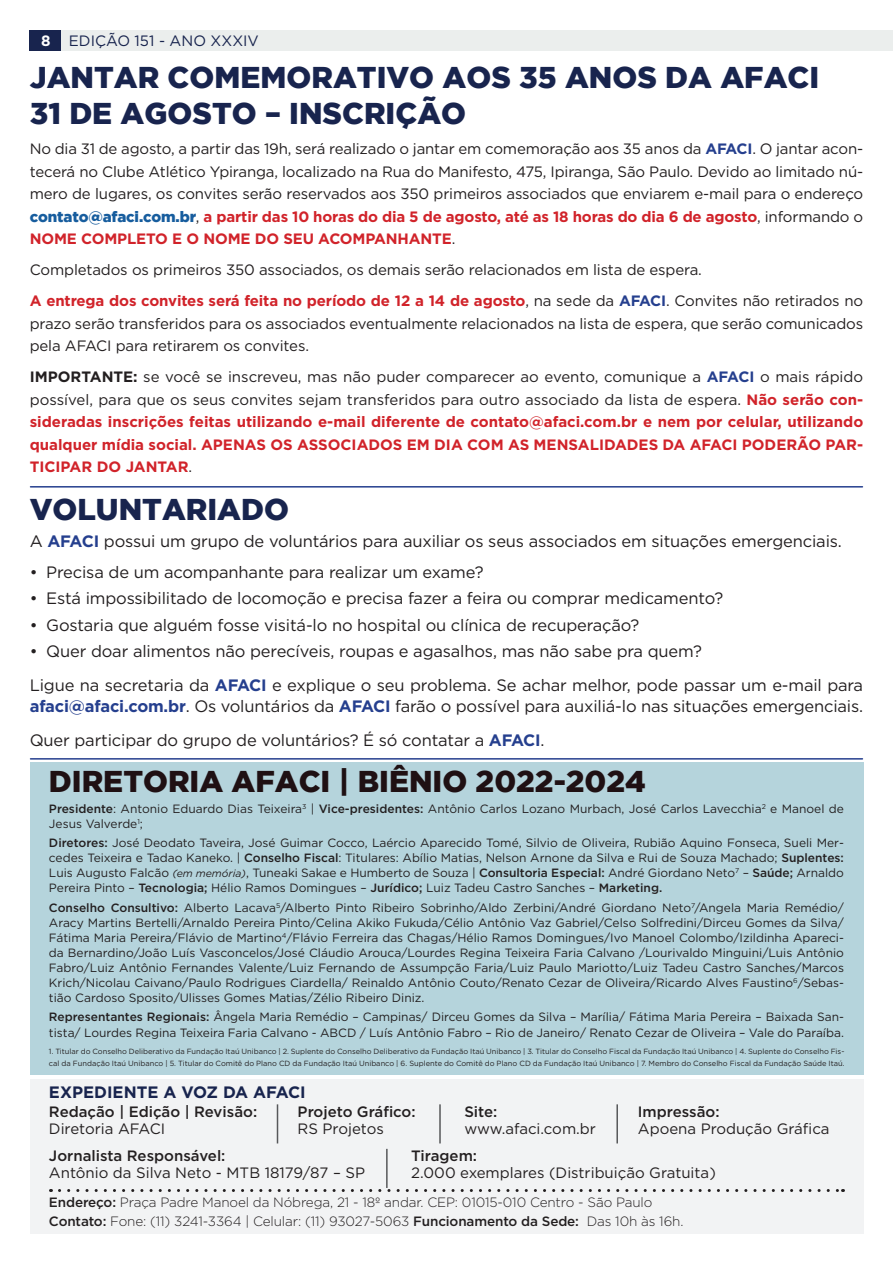
<style>
.page{position:relative;width:893px;height:1263px;background:#fff}
.page>*{position:absolute;margin:0;border:0;box-sizing:border-box;transform-origin:0 0}
.Título_1{font:900 30px/36px "Gotham";color:#18244e}
.Título_1-2{font:900 30px "Gotham";color:#1f1013}
.Texto-11-13_5{font:16.5px/21px "Gotham";letter-spacing:-.01em;color:#231f20}
.Texto_-_Editorial{font:700 16.5px "Gotham";color:#18244e}
.Texto-11-13_5-2{font:15px/22.5px "Gotham";letter-spacing:-.01em;color:#231f20;text-align:justify}
.Texto-11-13_5-3{font:700 15px/22.5px "Gotham";color:#d1232a;text-align:justify}
.Texto_-_Editorial-2{font:15px "Gotham";color:#231f20}
.Texto_-_Editorial-3{font:500 15px "Gotham";color:#231f20}
.t1{font:15px "Gotham";color:#18244e}
.Texto_-_Editorial-4{font:300 13.5px "Gotham";letter-spacing:-.01em;color:#231f20}
.Texto_-_Editorial-5{font:12px/15px "Gotham";color:#231f20}
.Texto_-_Editorial-6{font:7.5px/12px "Gotham";color:#231f20}
.s1{font-weight:700;color:#fff}
.s2{font-weight:700;color:#253f8e}
.s3{font-weight:900;color:#175d9e}
.s4{font-weight:700;color:#d1232a}
.s5{color:#231f20}
.s6{font-weight:400;color:#231f20}
.s7{color:#253f8e}
.s8{font-weight:500}
.s9{font-style:italic;font-size:10.5px}
</style>
<div class="page">
<div style="left:49px;top:30px;width:844px;height:20px;background:#ebeeed"></div>
<div style="left:30px;top:30px;width:31px;height:20px;background:#18244e"></div>
<div style="left:30px;top:1079px;width:833px;height:154px;background:#f2f3f4"></div>
<hr style="left:277px;top:1104px;width:1px;height:39px;background:#57585a">
<hr style="left:439px;top:1104px;width:2px;height:39px;background:#57585a">
<hr style="left:386px;top:1149px;width:2px;height:39px;background:#57585a">
<hr style="left:616px;top:1104px;width:2px;height:39px;background:#57585a">
<svg style="left:59px;top:1189px;width:784px;height:3px"></svg>
<hr style="left:31px;top:486px;width:831px;height:2px;background:#253f8e">
<div style="left:30px;top:762px;width:833px;height:312px;background:#b5d4dc"></div>
<hr style="left:31px;top:758px;width:831px;height:2px;background:#253f8e">
<p class="t1" style="left:41px;top:31px;width:219px"><span class="s1">8</span> EDIÇÃO 151 - ANO XXXIV</p>
<p class="Título_1" style="left:30px;top:58px;width:791px">JANTAR COMEMORATIVO AOS 35 ANOS DA AFACI<br>31 DE AGOSTO – INSCRIÇÃO</p>
<p class="Texto-11-13_5-2" style="left:30px;top:137px;width:835px">No dia 31 de agosto, a partir das 19h, será realizado o jantar em comemoração aos 35 anos da <span class="s2">AFACI</span>. O jantar acon&shy;tecerá no Clube Atlético Ypiranga, localizado na Rua do Manifesto, 475, Ipiranga, São Paulo. Devido ao limitado nú&shy;mero de lugares, os convites serão reservados aos 350 primeiros associados que enviarem e-mail para o endereço <span class="s3">contato@afaci.com.br</span>, <span class="s4">a partir das 10 horas do dia 5 de agosto, até as 18 horas do dia 6 de agosto</span>, informando o <span class="s4">NOME COMPLETO E O NOME DO SEU ACOMPANHANTE</span>.</p>
<p class="Texto-11-13_5-2" style="left:30px;top:258px;width:674px">Completados os primeiros 350 associados, os demais serão relacionados em lista de espera.</p>
<p class="Texto-11-13_5-2" style="left:30px;top:289px;width:835px"><span class="s4">A entrega dos convites será feita no período de 12 a 14 de agosto</span>, na sede da <span class="s2">AFACI</span>. Convites não retirados no prazo serão transferidos para os associados eventualmente relacionados na lista de espera, que serão comunicados pela AFACI para retirarem os convites.</p>
<p class="Texto-11-13_5-3" style="left:30px;top:366px;width:835px"><span class="s5">IMPORTANTE:</span> <span class="s6">se você se inscreveu, mas não puder comparecer ao evento, comunique a</span> <span class="s7">AFACI</span> <span class="s6">o mais rápido possível, para que os seus convites sejam transferidos para outro associado da lista de espera.</span> Não serão con&shy;sideradas inscrições feitas utilizando e-mail diferente de contato@afaci.com.br e nem por celular, utilizando qualquer mídia social. APENAS OS ASSOCIADOS EM DIA COM AS MENSALIDADES DA AFACI PODERÃO PAR-TICIPAR DO JANTAR<span class="s6">.</span></p>
<p class="Título_1" style="left:30px;top:491px;width:261px">VOLUNTARIADO</p>
<p class="Texto-11-13_5" style="left:30px;top:530px;width:814px">A <span class="s2">AFACI</span> possui um grupo de voluntários para auxiliar os seus associados em situações emergenciais.</p>
<p class="Texto-11-13_5" style="left:30px;top:561px;width:455px">• Precisa de um acompanhante para realizar um exame?</p>
<p class="Texto-11-13_5" style="left:30px;top:588px;width:695px">• Está impossibilitado de locomoção e precisa fazer a feira ou comprar medicamento?</p>
<p class="Texto-11-13_5" style="left:30px;top:614px;width:611px">• Gostaria que alguém fosse visitá-lo no hospital ou clínica de recuperação?</p>
<p class="Texto-11-13_5" style="left:30px;top:641px;width:674px">• Quer doar alimentos não perecíveis, roupas e agasalhos, mas não sabe pra quem?</p>
<p class="Texto-11-13_5" style="left:30px;top:674px;width:835px">Ligue na secretaria da <span class="s2">AFACI</span> e explique o seu problema. Se achar melhor, pode passar um e-mail para <span class="s2">afaci@afaci.com.br</span>. Os voluntários da <span class="s2">AFACI</span> farão o possível para auxiliá-lo nas situações emergenciais.</p>
<p class="Texto-11-13_5" style="left:30px;top:729px;width:516px">Quer participar do grupo de voluntários? É só contatar a <span class="s2">AFACI</span>.</p>
<p class="Título_1-2" style="left:49px;top:764px;width:598px">DIRETORIA AFACI | BIÊNIO 2022-2024</p>
<p class="Texto_-_Editorial-5" style="left:49px;top:801px;width:796px"><span class="s8">Presidente</span>: Antonio Eduardo Dias Teixeira<sup>3</sup> | <span class="s8">Vice-presidentes:</span> Antônio Carlos Lozano Murbach, José Carlos Lavecchia<sup>2</sup> e Manoel de<br>Jesus Valverde<sup>1</sup>;</p>
<p class="Texto_-_Editorial-5" style="left:49px;top:835px;width:796px;text-align:justify"><span class="s8">Diretores:</span> José Deodato Taveira, José Guimar Cocco, Laércio Aparecido Tomé, Silvio de Oliveira, Rubião Aquino Fonseca, Sueli Mer&shy;cedes Teixeira e Tadao Kaneko. | <span class="s8">Conselho Fiscal</span>: Titulares: Abílio Matias, Nelson Arnone da Silva e Rui de Souza Machado; <span class="s8">Suplentes:<br></span>Luis Augusto Falcão <span class="s9">(em memória)</span>, Tuneaki Sakae e Humberto de Souza | <span class="s8">Consultoria Especial:</span> André Giordano Neto<sup>7</sup> – <span class="s8">Saúde;</span> Arnaldo Pereira Pinto – <span class="s8">Tecnologia;</span> Hélio Ramos Domingues – <span class="s8">Jurídico;</span> Luiz Tadeu Castro Sanches – <span class="s8">Marketing.</span></p>
<p class="Texto_-_Editorial-5" style="left:49px;top:900px;width:796px;text-align:justify"><span class="s8">Conselho Consultivo:</span> Alberto Lacava<sup>5</sup>/Alberto Pinto Ribeiro Sobrinho/Aldo Zerbini/André Giordano Neto<sup>7</sup>/Angela Maria Remédio/ Aracy Martins Bertelli/Arnaldo Pereira Pinto/Celina Akiko Fukuda/Célio Antônio Vaz Gabriel/Celso Solfredini/Dirceu Gomes da Silva/ Fátima Maria Pereira/Flávio de Martino<sup>4</sup>/Flávio Ferreira das Chagas/Hélio Ramos Domingues/Ivo Manoel Colombo/Izildinha Apareci&shy;da Bernardino/João Luís Vasconcelos/José Cláudio Arouca/Lourdes Regina Teixeira Faria Calvano /Lourivaldo Minguini/Luis Antônio Fabro/Luiz Antônio Fernandes Valente/Luiz Fernando de Assumpção Faria/Luiz Paulo Mariotto/Luiz Tadeu Castro Sanches/Marcos Krich/Nicolau Caivano/Paulo Rodrigues Ciardella/ Reinaldo Antônio Couto/Renato Cezar de Oliveira/Ricardo Alves Faustino<sup>6</sup>/Sebas&shy;tião Cardoso Sposito/Ulisses Gomes Matias/Zélio Ribeiro Diniz.</p>
<p class="Texto_-_Editorial-5" style="left:49px;top:1008px;width:796px;line-height:16.5px"><span class="s8">Representantes Regionais:</span> Ângela Maria Remédio – Campinas/ Dirceu Gomes da Silva – Marília/ Fátima Maria Pereira – Baixada San&shy;tista/ Lourdes Regina Teixeira Faria Calvano - ABCD / Luís Antônio Fabro – Rio de Janeiro/ Renato Cezar de Oliveira – Vale do Paraíba.</p>
<p class="Texto_-_Editorial-6" style="left:49px;top:1045px;width:797px">1. Titular do Conselho Deliberativo da Fundação Itaú Unibanco | 2. Suplente do Conselho Deliberativo da Fundação Itaú Unibanco | 3. Titular do Conselho Fiscal da Fundação Itaú Unibanco | 4. Suplente do Conselho Fis&shy;cal da Fundação Itaú Unibanco | 5. Titular do Comitê do Plano CD da Fundação Itaú Unibanco | 6. Suplente do Comitê do Plano CD da Fundação Itaú Unibanco | 7. Membro do Conselho Fiscal da Fundação Saúde Itaú.</p>
<p class="Texto_-_Editorial" style="left:49px;top:1081px;width:258px">EXPEDIENTE A VOZ DA AFACI</p>
<p class="Texto_-_Editorial-3" style="left:298px;top:1101px;width:119px">Projeto Gráfico:</p>
<p class="Texto_-_Editorial-2" style="left:298px;top:1119px;width:88px">RS Projetos</p>
<p class="Texto_-_Editorial-3" style="left:49px;top:1101px;width:210px">Redação | Edição | Revisão:</p>
<p class="Texto_-_Editorial-2" style="left:49px;top:1119px;width:118px">Diretoria AFACI</p>
<p class="Texto_-_Editorial-3" style="left:464px;top:1101px;width:35px">Site:</p>
<p class="Texto_-_Editorial-2" style="left:464px;top:1119px;width:133px">www.afaci.com.br</p>
<p class="Texto_-_Editorial-3" style="left:638px;top:1101px;width:83px">Impressão:</p>
<p class="Texto_-_Editorial-2" style="left:638px;top:1119px;width:193px">Apoena Produção Gráfica</p>
<p class="Texto_-_Editorial-3" style="left:49px;top:1146px;width:178px">Jornalista Responsável:</p>
<p class="Texto_-_Editorial-2" style="left:49px;top:1163px;width:318px">Antônio da Silva Neto - MTB 18179/87 – SP</p>
<p class="Texto_-_Editorial-3" style="left:411px;top:1146px;width:67px">Tiragem:</p>
<p class="Texto_-_Editorial-2" style="left:411px;top:1163px;width:306px">2.000 exemplares (Distribuição Gratuita)</p>
<p class="Texto_-_Editorial-4" style="left:49px;top:1193px;width:605px"><span class="s8">Endereço:</span> Praça Padre Manoel da Nóbrega, 21 - 18º andar. CEP: 01015-010 Centro - São Paulo</p>
<p class="Texto_-_Editorial-4" style="left:49px;top:1212px;width:636px"><span class="s8">Contato:</span> Fone: (11) 3241-3364 | Celular: (11) 93027-5063 <span class="s8">Funcionamento da Sede:</span> Das 10h às 16h.</p>
</div>
